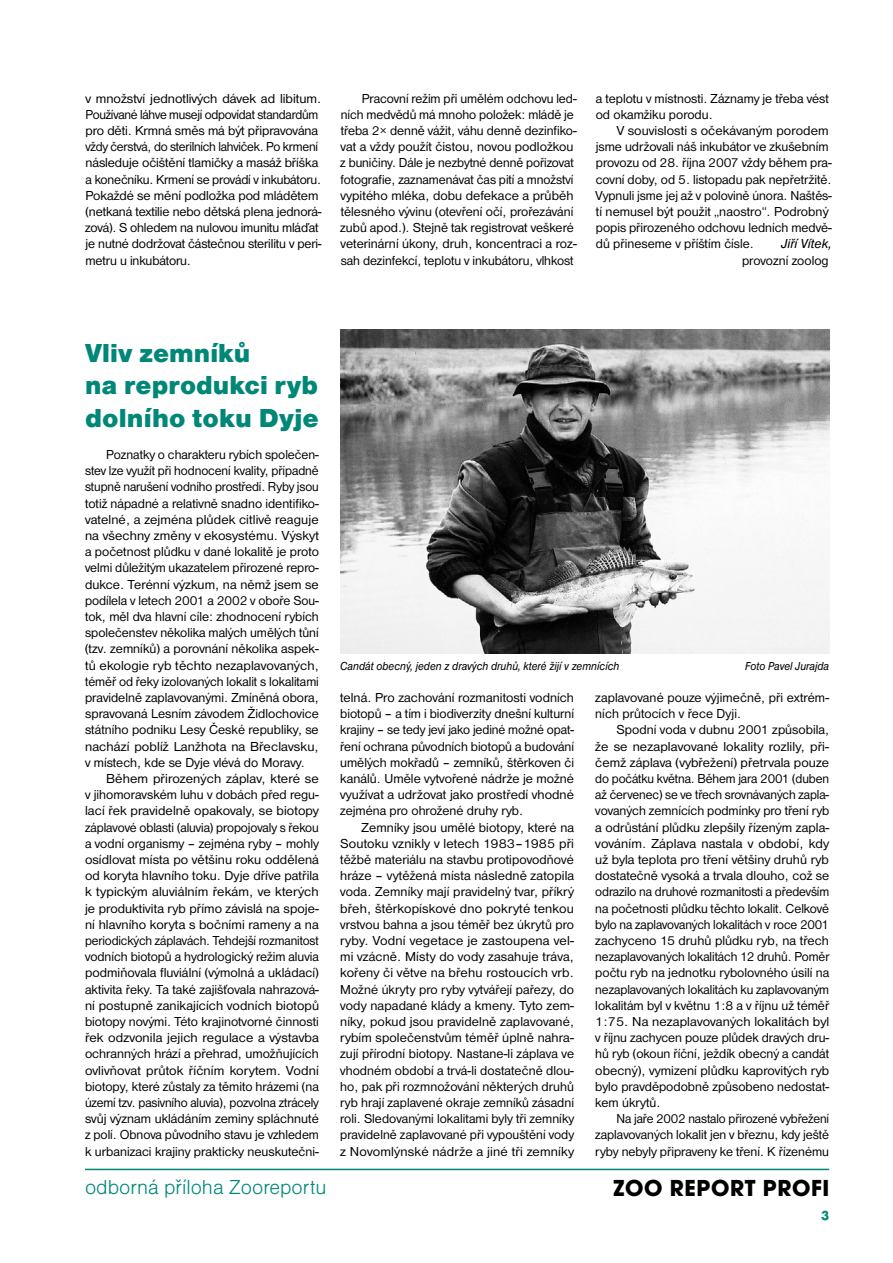
<style>
.page{position:relative;width:893px;height:1263px;background:#fff}
.page>*{position:absolute;margin:0;border:0;box-sizing:border-box;transform-origin:0 0}
.t1{font:27px/32.4px "Nimbus Sans DOT Blac";letter-spacing:.005em;color:#008778}
.t2{font:700 24px "Avant Gar Got Itc TOT";letter-spacing:.025em;color:#000}
.t3{font:21px "Nimbus Sans DOT Ligh";color:#008778}
.t4{font:13.5px/16.2px "Nimbus Sans DOT";color:#000}
.t5{font:13.5px/16.2px "Nimbus Sans DOT";color:#000;scale:1.04 1}
.t6{font:13.5px/16.2px "Nimbus Sans DOT";color:#000;text-align:justify;scale:.96 1}
.t7{font:italic 13.5px "Nimbus Sans DOT";color:#000}
.t8{font:italic 12px "Nimbus Sans DOT";color:#000;scale:.9 1}
</style>
<div class="page">
<img style="left:341px;top:329px;width:488px;height:324px">
<hr style="left:85px;top:1169px;width:744px;height:1px;background:#008778">
<p class="t5" style="left:85px;top:90px;width:229px">v množství jednotlivých dávek ad libitum.<br>Používané láhve musejí odpovídat standardům pro děti. Krmná směs má být připravována vždy čerstvá, do sterilních lahviček. Po krmení následuje očištění tlamičky a masáž bříška a konečníku. Krmení se provádí v inkubátoru.<br>Pokaždé se mění podložka pod mládětem (netkaná textilie nebo dětská plena jednorá&shy;zová). S ohledem na nulovou imunitu mláďat je nutné dodržovat částečnou sterilitu v peri&shy;metru u inkubátoru.</p>
<p class="t4" style="left:340px;top:90px;width:238px;text-indent:22px">Pracovní režim při umělém odchovu led&shy;ních medvědů má mnoho položek: mládě je třeba 2× denně vážit, váhu denně dezinfiko&shy;vat a vždy použít čistou, novou podložkou z buničiny. Dále je nezbytné denně pořizovat fotografie, zaznamenávat čas pití a množství vypitého mléka, dobu defekace a průběh tělesného vývinu (otevření očí, prořezávání zubů apod.). Stejně tak registrovat veškeré veterinární úkony, druh, koncentraci a roz&shy;sah dezinfekcí, teplotu v inkubátoru, vlhkost</p>
<p class="t4" style="left:596px;top:90px;width:235px">a teplotu v místnosti. Záznamy je třeba vést od okamžiku porodu.</p>
<p class="t4" style="left:595px;top:122px;width:238px;text-indent:21px">V souvislosti s očekávaným porodem jsme udržovali náš inkubátor ve zkušebním provozu od 28. října 2007 vždy během pra&shy;covní doby, od 5. listopadu pak nepřetržitě.<br>Vypnuli jsme jej až v polovině února. Naštěs&shy;tí nemusel být použit „naostro“. Podrobný popis přirozeného odchovu ledních medvě&shy;dů přineseme v příštím čísle.</p>
<p class="t7" style="left:781px;top:236px;width:52px">Jiří Vítek,</p>
<p class="t4" style="left:742px;top:252px;width:88px">provozní zoolog</p>
<h1 class="t1" style="left:85px;top:337px;width:235px">Vliv zemníků<br>na reprodukci ryb dolního toku Dyje</h1>
<p class="t4" style="left:85px;top:446px;width:235px;text-align:justify;text-indent:21px">Poznatky o charakteru rybích společen&shy;stev lze využít při hodnocení kvality, případně stupně narušení vodního prostředí. Ryby jsou totiž nápadné a relativně snadno identifiko&shy;vatelné, a zejména plůdek citlivě reaguje na všechny změny v ekosystému. Výskyt a početnost plůdku v dané lokalitě je proto velmi důležitým ukazatelem přirozené repro&shy;dukce. Terénní výzkum, na němž jsem se podílela v letech 2001 a 2002 v oboře Sou&shy;tok, měl dva hlavní cíle: zhodnocení rybích společenstev několika malých umělých tůní (tzv. zemníků) a porovnání několika aspek&shy;tů ekologie ryb těchto nezaplavovaných, téměř od řeky izolovaných lokalit s lokalitami pravidelně zaplavovanými. Zmíněná obora, spravovaná Lesním závodem Židlochovice státního podniku Lesy České republiky, se nachází poblíž Lanžhota na Břeclavsku, v místech, kde se Dyje vlévá do Moravy.</p>
<p class="t5" style="left:85px;top:770px;width:227px;text-align:justify;text-indent:21px">Během přirozených záplav, které se v jihomoravském luhu v dobách před regu&shy;lací řek pravidelně opakovaly, se biotopy záplavové oblasti (aluvia) propojovaly s řekou a vodní organismy – zejména ryby – mohly osídlovat místa po většinu roku oddělená od koryta hlavního toku. Dyje dříve patřila k typickým aluviálním řekám, ve kterých je produktivita ryb přímo závislá na spoje&shy;ní hlavního koryta s bočními rameny a na periodických záplavách. Tehdejší rozmanitost vodních biotopů a hydrologický režim aluvia podmiňovala fluviální (výmolná a ukládací) aktivita řeky. Ta také zajišťovala nahrazová&shy;ní postupně zanikajících vodních biotopů biotopy novými. Této krajinotvorné činnosti řek odzvonila jejich regulace a výstavba ochranných hrází a přehrad, umožňujících ovlivňovat průtok říčním korytem. Vodní biotopy, které zůstaly za těmito hrázemi (na území tzv. pasivního aluvia), pozvolna ztrácely svůj význam ukládáním zeminy spláchnuté z polí. Obnova původního stavu je vzhledem k urbanizaci krajiny prakticky neuskutečni-</p>
<p class="t8" style="left:340px;top:659px;width:312px">Candát obecný, jeden z dravých druhů, které žijí v zemnících</p>
<p class="t8" style="left:745px;top:659px;width:95px">Foto Pavel Jurajda</p>
<p class="t4" style="left:340px;top:689px;width:235px;text-align:justify">telná. Pro zachování rozmanitosti vodních biotopů – a tím i biodiverzity dnešní kulturní krajiny – se tedy jeví jako jediné možné opat&shy;ření ochrana původních biotopů a budování umělých mokřadů – zemníků, štěrkoven či kanálů. Uměle vytvořené nádrže je možné využívat a udržovat jako prostředí vhodné zejména pro ohrožené druhy ryb.</p>
<p class="t4" style="left:340px;top:819px;width:236px;text-align:justify;text-indent:21px">Zemníky jsou umělé biotopy, které na Soutoku vznikly v letech 1983–1985 při těžbě materiálu na stavbu protipovodňové hráze – vytěžená místa následně zatopila voda. Zemníky mají pravidelný tvar, příkrý břeh, štěrkopískové dno pokryté tenkou vrstvou bahna a jsou téměř bez úkrytů pro ryby. Vodní vegetace je zastoupena vel&shy;mi vzácně. Místy do vody zasahuje tráva, kořeny či větve na břehu rostoucích vrb.<br>Možné úkryty pro ryby vytvářejí pařezy, do vody napadané klády a kmeny. Tyto zem&shy;níky, pokud jsou pravidelně zaplavované, rybím společenstvům téměř úplně nahra&shy;zují přírodní biotopy. Nastane-li záplava ve vhodném období a trvá-li dostatečně dlou&shy;ho, pak při rozmnožování některých druhů ryb hrají zaplavené okraje zemníků zásadní roli. Sledovanými lokalitami byly tři zemníky pravidelně zaplavované při vypouštění vody z Novomlýnské nádrže a jiné tři zemníky</p>
<p class="t4" style="left:595px;top:689px;width:235px">zaplavované pouze výjimečně, při extrém&shy;ních průtocích v řece Dyji.</p>
<p class="t4" style="left:595px;top:722px;width:236px;text-align:justify;text-indent:21px">Spodní voda v dubnu 2001 způsobila, že se nezaplavované lokality rozlily, při&shy;čemž záplava (vybřežení) přetrvala pouze do počátku května. Během jara 2001 (duben až červenec) se ve třech srovnávaných zapla&shy;vovaných zemnících podmínky pro tření ryb a odrůstání plůdku zlepšily řízeným zapla&shy;vováním. Záplava nastala v období, kdy už byla teplota pro tření většiny druhů ryb dostatečně vysoká a trvala dlouho, což se odrazilo na druhové rozmanitosti a především na početnosti plůdku těchto lokalit. Celkově bylo na zaplavovaných lokalitách v roce 2001 zachyceno 15 druhů plůdku ryb, na třech nezaplavovaných lokalitách 12 druhů. Poměr počtu ryb na jednotku rybolovného úsilí na nezaplavovaných lokalitách ku zaplavovaným lokalitám byl v květnu 1:8 a v říjnu už téměř 1:75. Na nezaplavovaných lokalitách byl v říjnu zachycen pouze plůdek dravých dru&shy;hů ryb (okoun říční, ježdík obecný a candát obecný), vymizení plůdku kaprovitých ryb bylo pravděpodobně způsobeno nedostat&shy;kem úkrytů.</p>
<p class="t6" style="left:595px;top:1111px;width:245px;text-indent:21px">Na jaře 2002 nastalo přirozené vybřežení zaplavovaných lokalit jen v březnu, kdy ještě ryby nebyly připraveny ke tření. K řízenému</p>
<h3 class="t3" style="left:85px;top:1175px;width:243px">odborná příloha Zooreportu</h3>
<h2 class="t2" style="left:614px;top:1173px;width:217px">ZOO REPORT PROFI</h2>
</div>
